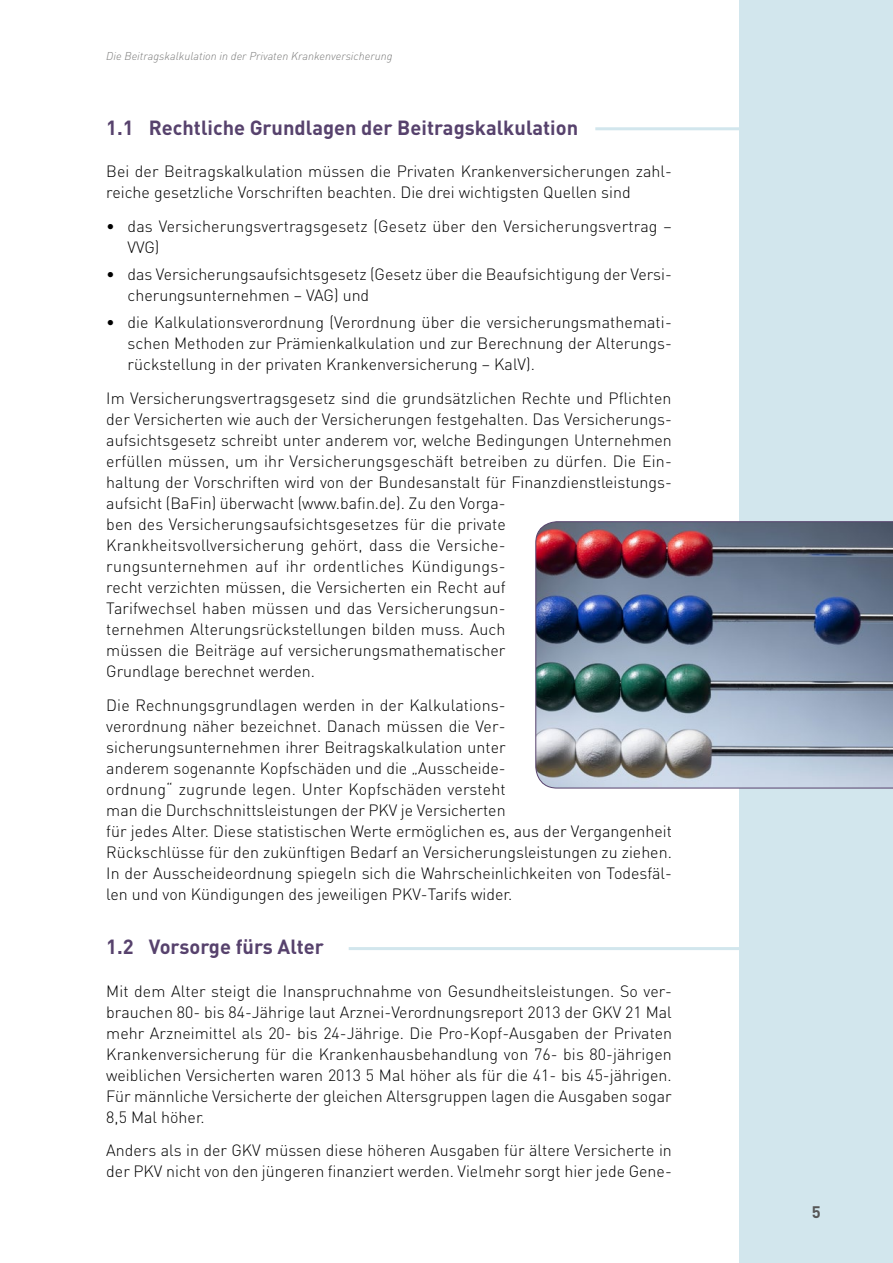
<style>
.page{position:relative;width:893px;height:1263px;background:#fff}
.page>*{position:absolute;margin:0;border:0;box-sizing:border-box;transform-origin:0 0}
.t1{font:700 20.25px "DINOT";color:#57426d}
.t2{font:700 16.5px "DIN";color:#565656}
.t3{font:300 16.2px/21px "DINOT";color:#000}
.t4{font:italic 300 11.25px "DIN";color:#7b7b7a}
</style>
<div class="page">
<div style="left:740px;top:0;width:153px;height:1263px;background:#d2e6ed"></div>
<hr style="left:595px;top:127px;width:145px;height:3px;background:#d2e6ed">
<hr style="left:349px;top:947px;width:391px;height:3px;background:#d2e6ed">
<img style="left:535px;top:521px;width:358px;height:267px">
<p class="t4" style="left:106px;top:49px;width:288px">Die Beitragskalkulation in der Privaten Krankenversicherung</p>
<p class="t1" style="left:106px;top:113px;width:473px">1.1 Rechtliche Grundlagen der Beitragskalkulation</p>
<p class="t3" style="left:106px;top:160px;width:567px">Bei der Beitragskalkulation müssen die Privaten Krankenversicherungen zahl&shy;reiche gesetzliche Vorschriften beachten. Die drei wichtigsten Quellen sind</p>
<p class="t3" style="left:128px;top:215px;width:546px;text-indent:-21px">• das Versicherungsvertragsgesetz (Gesetz über den Versicherungsvertrag –<br>VVG)</p>
<p class="t3" style="left:128px;top:263px;width:546px;text-indent:-21px">• das Versicherungsaufsichtsgesetz (Gesetz über die Beaufsichtigung der Versi&shy;cherungsunternehmen – VAG) und</p>
<p class="t3" style="left:128px;top:311px;width:546px;text-align:justify;text-indent:-21px">• die Kalkulationsverordnung (Verordnung über die versicherungsmathemati&shy;schen Methoden zur Prämienkalkulation und zur Berechnung der Alterungs&shy;rückstellung in der privaten Krankenversicherung – KalV).</p>
<p class="t3" style="left:106px;top:387px;width:567px">Im Versicherungsvertragsgesetz sind die grundsätzlichen Rechte und Pflichten der Versicherten wie auch der Versicherungen festgehalten. Das Versicherungs&shy;aufsichtsgesetz schreibt unter anderem vor, welche Bedingungen Unternehmen erfüllen müssen, um ihr Versicherungsgeschäft betreiben zu dürfen. Die Ein&shy;haltung der Vorschriften wird von der Bundesanstalt für Finanzdienstleistungs&shy;aufsicht (BaFin) überwacht (www.bafin.de). Zu den Vorga-<br>ben des Versicherungsaufsichtsgesetzes für die private Krankheitsvollversicherung gehört, dass die Versiche-<br>rungsunternehmen auf ihr ordentliches Kündigungs-<br>recht verzichten müssen, die Versicherten ein Recht auf<br>Tarifwechsel haben müssen und das Versicherungsun-<br>ternehmen Alterungsrückstellungen bilden muss. Auch<br>müssen die Beiträge auf versicherungsmathematischer<br>Grundlage berechnet werden.</p>
<p class="t3" style="left:106px;top:694px;width:567px">Die Rechnungsgrundlagen werden in der Kalkulations-<br>verordnung näher bezeichnet. Danach müssen die Ver&shy;sicherungsunternehmen ihrer Beitragskalkulation unter<br>anderem sogenannte Kopfschäden und die „Ausscheide-<br>ordnung“ zugrunde legen. Unter Kopfschäden versteht<br>man die Durchschnittsleistungen der PKV je Versicherten<br>für jedes Alter. Diese statistischen Werte ermöglichen es, aus der Vergangenheit Rückschlüsse für den zukünftigen Bedarf an Versicherungsleistungen zu ziehen.<br>In der Ausscheideordnung spiegeln sich die Wahrscheinlichkeiten von Todesfäl&shy;len und von Kündigungen des jeweiligen PKV-Tarifs wider.</p>
<p class="t1" style="left:106px;top:933px;width:219px">1.2 Vorsorge fürs Alter</p>
<p class="t3" style="left:106px;top:979px;width:567px;text-align:justify">Mit dem Alter steigt die Inanspruchnahme von Gesundheitsleistungen. So ver&shy;brauchen 80- bis 84-Jährige laut Arznei-Verordnungsreport 2013 der GKV 21 Mal mehr Arzneimittel als 20- bis 24-Jährige. Die Pro-Kopf-Ausgaben der Privaten Krankenversicherung für die Krankenhausbehandlung von 76- bis 80-jährigen weiblichen Versicherten waren 2013 5 Mal höher als für die 41- bis 45-jährigen.<br>Für männliche Versicherte der gleichen Altersgruppen lagen die Ausgaben sogar 8,5 Mal höher.</p>
<p class="t3" style="left:106px;top:1139px;width:567px">Anders als in der GKV müssen diese höheren Ausgaben für ältere Versicherte in der PKV nicht von den jüngeren finanziert werden. Vielmehr sorgt hier jede Gene-</p>
<p class="t2" style="left:812px;top:1201px;width:10px">5</p>
</div>
